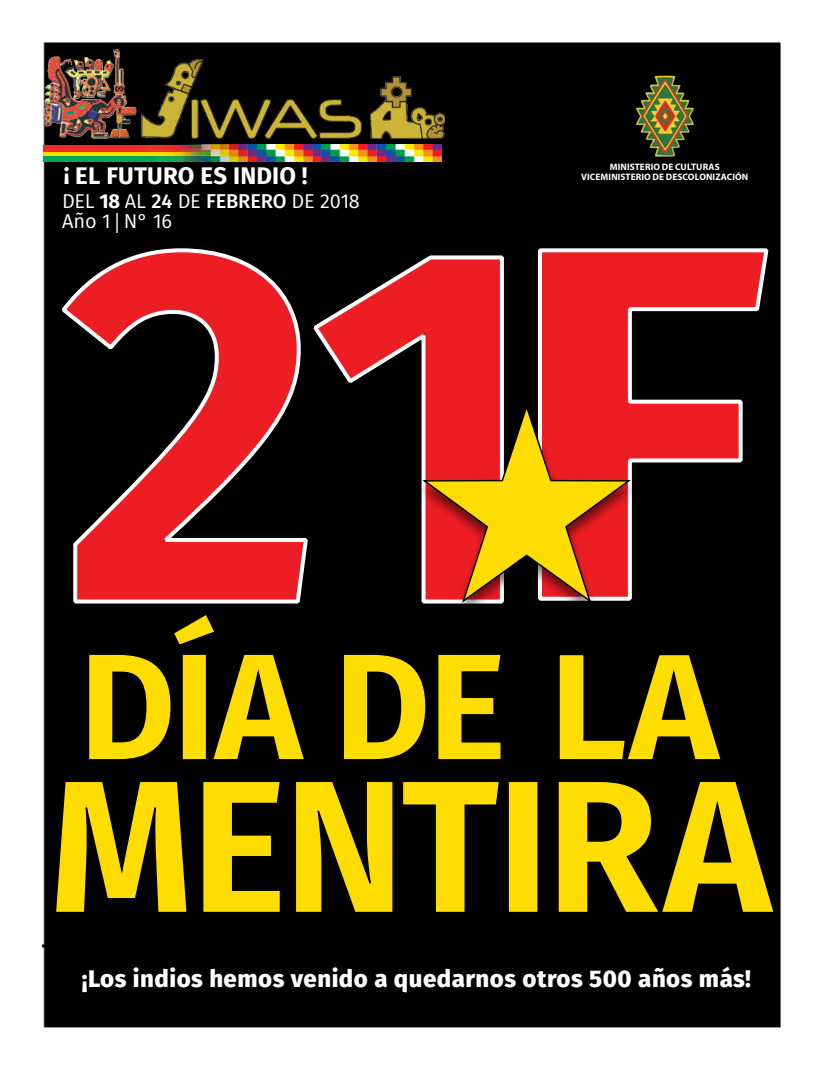
<style>
.page{position:relative;width:823px;height:1092px;background:#fff}
.page>*{position:absolute;margin:0;border:0;box-sizing:border-box;transform-origin:0 0}
.t1{font:800 24px "Fira Sans";letter-spacing:.02em;color:#fff}
.t2{font:700 24px "Fira Sans";letter-spacing:.005em;color:#fff}
.t3{font:20px/20px "Fira Sans";letter-spacing:-.01em;color:#fff}
.t4{font:700 9.4px/10.2px "Myriad Pro";letter-spacing:.01em;color:#fff;text-align:center}
.s1{font-weight:700}
.s2{font-weight:500}
.s3{font-family:"Myriad Pro"}
</style>
<div class="page">
<div style="left:44px;top:42px;width:736px;height:985px;background:#000"></div>
<div style="left:43px;top:155px;width:219px;height:6px;background:#00a854"></div>
<svg style="left:43px;top:151px;width:91px;height:4px"></svg>
<div style="left:43px;top:145px;width:219px;height:6px;background:#ee2d28"></div>
<img style="left:134px;top:144px;width:307px;height:17px">
<img style="left:146px;top:58px;width:298px;height:81px">
<img style="left:43px;top:43px;width:103px;height:102px">
<img style="left:635px;top:75px;width:59px;height:82px">
<svg style="left:559px;top:655px;width:162px;height:105px"></svg>
<div style="left:46px;top:780px;width:736px;height:150px;background:#000"></div>
<svg style="left:56px;top:782px;width:718px;height:130px"></svg>
<svg style="left:89px;top:615px;width:412px;height:145px"></svg>
<hr style="left:42px;top:944px;width:737px;height:3px;background:#000">
<svg style="left:538px;top:248px;width:231px;height:215px"></svg>
<svg style="left:62px;top:248px;width:442px;height:356px"></svg>
<div style="left:415px;top:406px;width:222px;height:213px;background:#000"></div>
<svg style="left:420px;top:405px;width:212px;height:199px;background:#d66022"></svg>
<h1 class="t2" style="left:64px;top:155px;width:245px">¡ EL FUTURO ES INDIO !</h1>
<p class="t4" style="left:581px;top:161px;width:168px">MINISTERIO DE CULTURAS<br>VICEMINISTERIO DE DESCOLONIZACIÓN</p>
<h2 class="t3" style="left:62px;top:190px;width:299px">DEL <span class="s1">18</span> AL <span class="s2">24</span> DE <span class="s2">FEBRERO</span> DE 2018<br>Año 1 <span class="s3">|</span> N° 16</h2>
<h1 class="t1" style="left:82px;top:957px;width:670px">¡Los indios hemos venido a quedarnos otros 500 años más!</h1>
</div>
